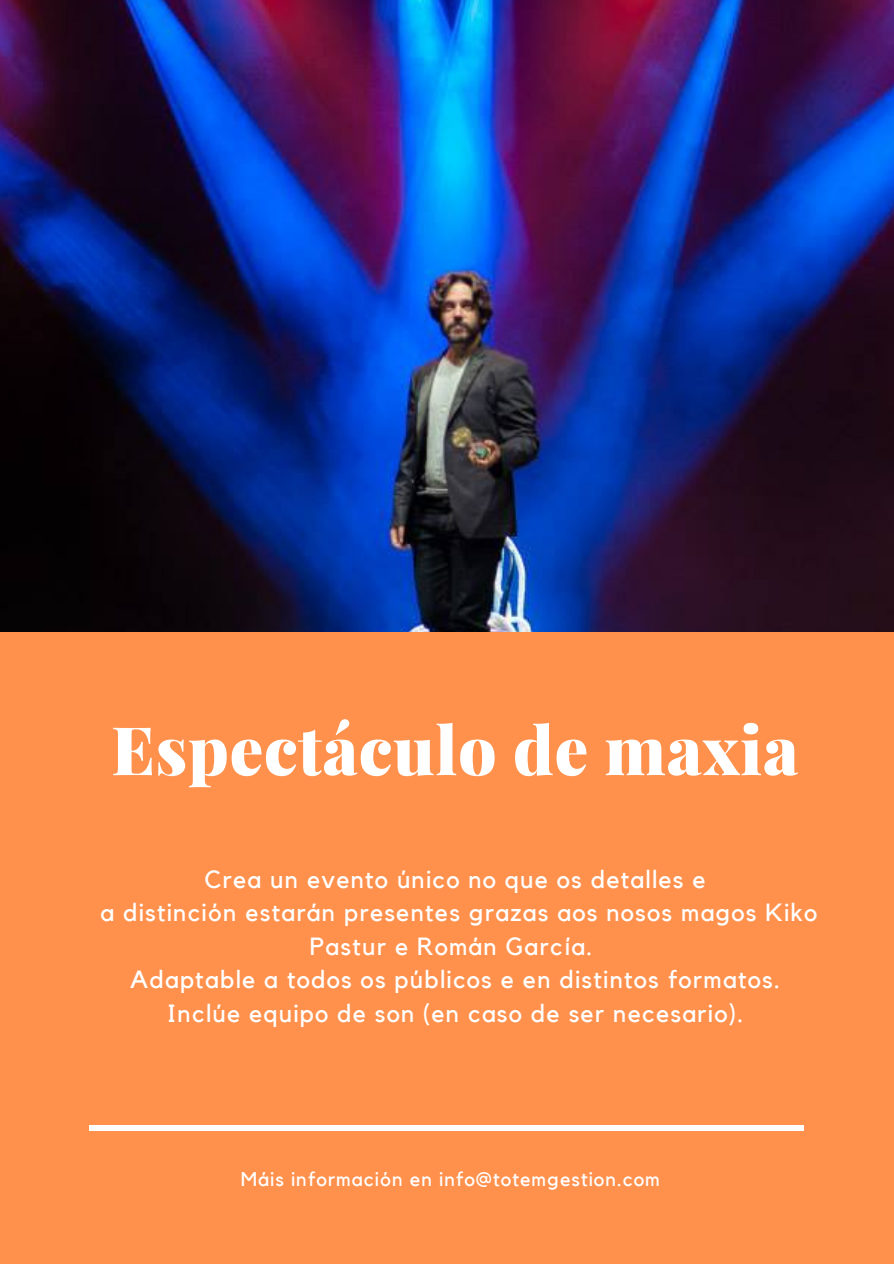
<style>
.page{position:relative;width:894px;height:1264px;background:#fff}
.page>*{position:absolute;margin:0;border:0;box-sizing:border-box;transform-origin:0 0}
.t1{font:900 66.9px "Playfair Display";letter-spacing:.01em;color:#fff}
.t2{font:24.75px "Kollektif";letter-spacing:.05em;color:#fff}
.t3{font:19.8px "Kollektif";letter-spacing:.05em;color:#fff}
</style>
<div class="page">
<div style="left:0;top:0;width:893px;height:1263px;background:#ff914d"></div>
<img style="left:0;top:0;width:893px;height:631px">
<div style="left:89px;top:1125px;width:715px;height:5px;background:#fff"></div>
<h1 class="t1" style="left:111px;top:702px;width:688px">Espectáculo de maxia</h1>
<h2 class="t2" style="left:204px;top:867px;width:502px">Crea un evento único no que os detalles e</h2>
<h2 class="t2" style="left:100px;top:901px;width:718px">a distinción estarán presentes grazas aos nosos magos Kiko</h2>
<h2 class="t2" style="left:310px;top:934px;width:284px">Pastur e Román García.</h2>
<h2 class="t2" style="left:130px;top:968px;width:651px">Adaptable a todos os públicos e en distintos formatos.</h2>
<h2 class="t2" style="left:167px;top:1001px;width:578px">Inclúe equipo de son (en caso de ser necesario).</h2>
<p class="t3" style="left:241px;top:1169px;width:420px">Máis información en info@totemgestion.com</p>
</div>
